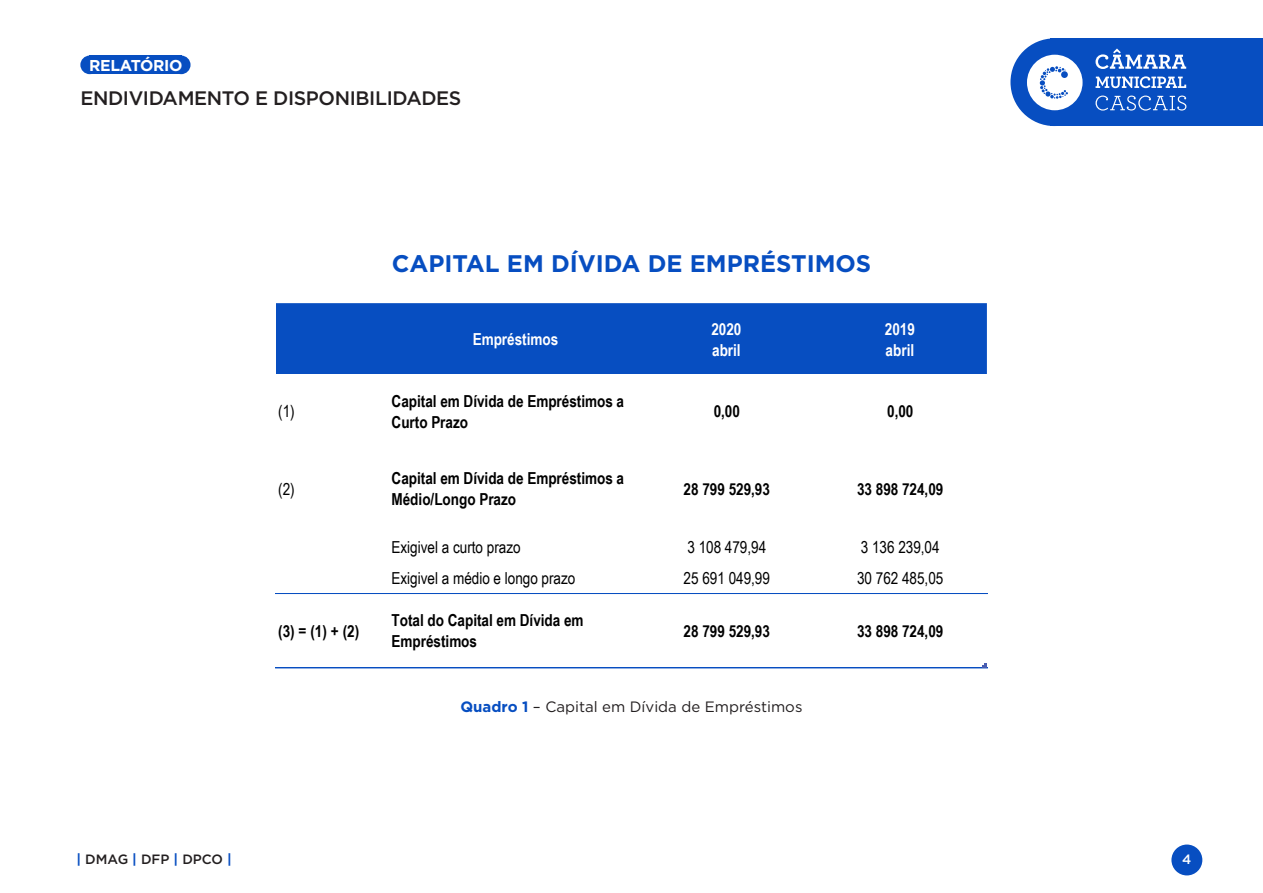
<style>
.page{position:relative;width:1263px;height:893px;background:#fff}
.page>*{position:absolute;margin:0;border:0;box-sizing:border-box;transform-origin:0 0}
.titulo{font:700 24px "Gotham";color:#074ec1}
.t1{font:500 19.5px "Gotham";letter-spacing:-.02em;color:#231f20}
.t2{font:700 16.5px/21px "Arial Narrow";color:#000}
.t3{font:16.5px "Arial Narrow";color:#000}
.t4{font:700 16.5px/21px "Arial Narrow";color:#fff}
.t5{font:700 15.75px "Gotham";letter-spacing:-.02em;color:#fff}
.texto{font:15px "Gotham";color:#231f20}
.t6{font:500 13.5px "Gotham";color:#231f20}
.t7{font:500 13.5px "Gotham";color:#fff}
.s1{font-weight:700;color:#074ec1}
</style>
<div class="page">
<div style="left:1171px;top:844px;width:31px;height:31px;background:#074ec1;border-radius:50%"></div>
<div style="left:1051px;top:38px;width:212px;height:88px;background:#074ec1"></div>
<div style="left:1010px;top:38px;width:88px;height:88px;background:#074ec1;border-radius:50%"></div>
<div style="left:89px;top:56px;width:92px;height:18px;background:#074ec1"></div>
<div style="left:80px;top:56px;width:19px;height:18px;background:#074ec1;border-radius:50%"></div>
<div style="left:172px;top:56px;width:19px;height:18px;background:#074ec1;border-radius:50%"></div>
<svg style="left:1095px;top:49px;width:91px;height:20px"></svg>
<svg style="left:1095px;top:96px;width:91px;height:15px"></svg>
<svg style="left:1095px;top:76px;width:91px;height:12px"></svg>
<svg style="left:1027px;top:55px;width:55px;height:55px"></svg>
<div style="left:276px;top:303px;width:712px;height:72px;background:#074ec1"></div>
<hr style="left:987px;top:303px;width:1px;height:72px;background:#fff">
<hr style="left:275px;top:374px;width:713px;height:1px;background:#fff">
<hr style="left:275px;top:593px;width:713px;height:1px;background:#074ec1">
<hr style="left:275px;top:668px;width:713px;height:1px;background:#074ec1">
<svg style="left:982px;top:663px;width:6px;height:6px"></svg>
<p class="t5" style="left:89px;top:55px;width:95px">RELATÓRIO</p>
<p class="t1" style="left:80px;top:85px;width:383px">ENDIVIDAMENTO E DISPONIBILIDADES</p>
<p class="titulo" style="left:392px;top:248px;width:481px">CAPITAL EM DÍVIDA DE EMPRÉSTIMOS</p>
<p class="t4" style="left:473px;top:328px;width:87px">Empréstimos</p>
<p class="t4" style="left:711px;top:317px;width:32px">2020 abril</p>
<p class="t4" style="left:885px;top:317px;width:32px">2019 abril</p>
<p class="t3" style="left:278px;top:399px;width:18px">(1)</p>
<p class="t2" style="left:392px;top:390px;width:234px">Capital em Dívida de Empréstimos a<br>Curto Prazo</p>
<p class="t2" style="left:714px;top:400px;width:28px">0,00</p>
<p class="t2" style="left:887px;top:400px;width:28px">0,00</p>
<p class="t3" style="left:278px;top:477px;width:18px">(2)</p>
<p class="t2" style="left:392px;top:467px;width:234px">Capital em Dívida de Empréstimos a<br>Médio/Longo Prazo</p>
<p class="t2" style="left:684px;top:478px;width:88px">28 799 529,93</p>
<p class="t2" style="left:857px;top:478px;width:88px">33 898 724,09</p>
<p class="t3" style="left:392px;top:535px;width:131px">Exigivel a curto prazo</p>
<p class="t3" style="left:687px;top:535px;width:80px">3 108 479,94</p>
<p class="t3" style="left:861px;top:535px;width:80px">3 136 239,04</p>
<p class="t3" style="left:392px;top:566px;width:185px">Exigivel a médio e longo prazo</p>
<p class="t3" style="left:684px;top:566px;width:88px">25 691 049,99</p>
<p class="t3" style="left:857px;top:566px;width:88px">30 762 485,05</p>
<p class="t2" style="left:278px;top:620px;width:82px">(3) = (1) + (2)</p>
<p class="t2" style="left:392px;top:609px;width:194px">Total do Capital em Dívida em<br>Empréstimos</p>
<p class="t2" style="left:684px;top:620px;width:88px">28 799 529,93</p>
<p class="t2" style="left:857px;top:620px;width:88px">33 898 724,09</p>
<p class="texto" style="left:460px;top:697px;width:343px"><span class="s1">Quadro 1</span> – Capital em Dívida de Empréstimos</p>
<p class="t6" style="left:77px;top:850px;width:157px"><span class="s1">|</span> DMAG <span class="s1">|</span> DFP <span class="s1">|</span> DPCO <span class="s1">|</span></p>
<p class="t7" style="left:1182px;top:850px;width:11px">4</p>
</div>
